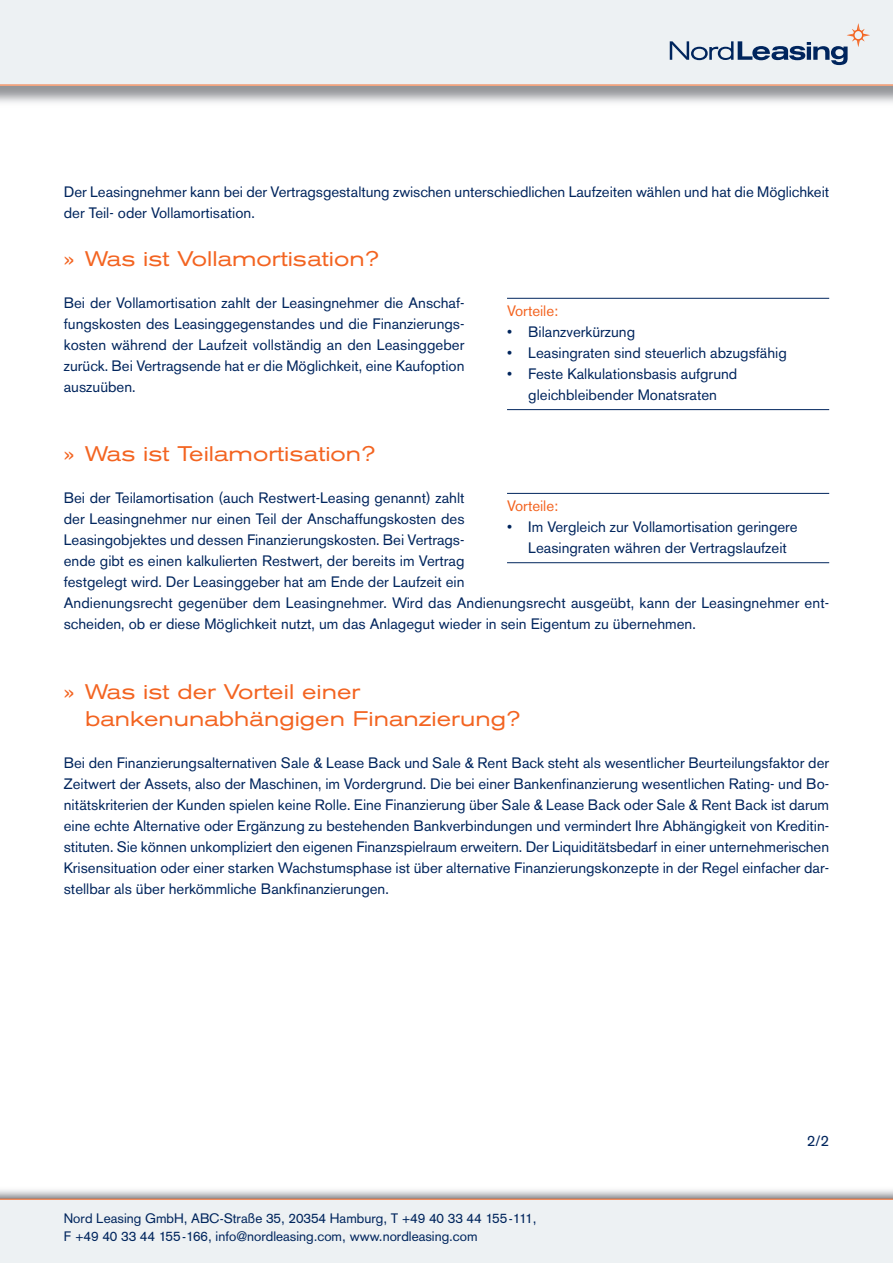
<style>
.page{position:relative;width:893px;height:1263px;background:#fff}
.page>*{position:absolute;margin:0;border:0;box-sizing:border-box;transform-origin:0 0}
.t1{font:expanded 21px/27px "Akzidenz Grotesk BE";color:#f36421}
.t2{font:15px/21px "Akzidenz Grotesk BE";color:#00255d}
.t3{font:15px "Akzidenz Grotesk BE";color:#f36421}
.t4{font:13.5px/18px "Akzidenz Grotesk";color:#00255d}
</style>
<div class="page">
<div style="left:0;top:0;width:893px;height:85px;background:#edf1f3"></div>
<div style="left:0;top:1199px;width:893px;height:64px;background:#edf1f3"></div>
<svg style="left:670px;top:23px;width:200px;height:42px"></svg>
<hr style="left:0;top:85px;width:893px;height:1px;background:#f36421">
<hr style="left:0;top:1199px;width:893px;height:1px;background:#f36421">
<hr style="left:507px;top:298px;width:322px;height:1px;background:#00255d">
<hr style="left:507px;top:409px;width:322px;height:1px;background:#00255d">
<hr style="left:507px;top:493px;width:322px;height:1px;background:#00255d">
<hr style="left:507px;top:562px;width:322px;height:1px;background:#00255d">
<p class="t2" style="left:64px;top:183px;width:767px">Der Leasingnehmer kann bei der Vertragsgestaltung zwischen unterschiedlichen Laufzeiten wählen und hat die Möglichkeit der Teil- oder Vollamortisation.</p>
<h1 class="t1" style="left:64px;top:248px;width:316px">» Was ist Vollamortisation?</h1>
<p class="t2" style="left:64px;top:294px;width:402px;text-align:justify">Bei der Vollamortisation zahlt der Leasingnehmer die Anschaf&shy;fungskosten des Leasinggegenstandes und die Finanzierungs&shy;kosten während der Laufzeit vollständig an den Leasinggeber zurück. Bei Vertragsende hat er die Möglichkeit, eine Kaufoption auszuüben.</p>
<p class="t3" style="left:507px;top:305px;width:53px">Vorteile:</p>
<p class="t2" style="left:507px;top:322px;width:130px">• Bilanzverkürzung</p>
<p class="t2" style="left:507px;top:343px;width:281px">• Leasingraten sind steuerlich abzugsfähig</p>
<p class="t2" style="left:507px;top:364px;width:232px;text-align:center">• Feste Kalkulationsbasis aufgrund gleichbleibender Monatsraten</p>
<h1 class="t1" style="left:64px;top:443px;width:313px">» Was ist Teilamortisation?</h1>
<p class="t2" style="left:64px;top:489px;width:767px">Bei der Teilamortisation (auch Restwert-Leasing genannt) zahlt<br>der Leasingnehmer nur einen Teil der Anschaffungskosten des<br>Leasingobjektes und dessen Finanzierungskosten. Bei Vertrags-<br>ende gibt es einen kalkulierten Restwert, der bereits im Vertrag<br>festgelegt wird. Der Leasinggeber hat am Ende der Laufzeit ein<br>Andienungsrecht gegenüber dem Leasingnehmer. Wird das Andienungsrecht ausgeübt, kann der Leasingnehmer ent&shy;scheiden, ob er diese Möglichkeit nutzt, um das Anlagegut wieder in sein Eigentum zu übernehmen.</p>
<p class="t3" style="left:507px;top:500px;width:53px">Vorteile:</p>
<p class="t2" style="left:528px;top:517px;width:271px;text-indent:-21px">• Im Vergleich zur Vollamortisation geringere<br>Leasingraten währen der Vertragslaufzeit</p>
<h1 class="t1" style="left:85px;top:680px;width:436px;text-indent:-21px">» Was ist der Vorteil einer bankenunabhängigen Finanzierung?</h1>
<p class="t2" style="left:64px;top:753px;width:767px;text-align:justify">Bei den Finanzierungsalternativen Sale &amp; Lease Back und Sale &amp; Rent Back steht als wesentlicher Beurteilungsfaktor der Zeitwert der Assets, also der Maschinen, im Vordergrund. Die bei einer Bankenfinanzierung wesentlichen Rating- und Bo&shy;nitätskriterien der Kunden spielen keine Rolle. Eine Finanzierung über Sale &amp; Lease Back oder Sale &amp; Rent Back ist darum eine echte Alternative oder Ergänzung zu bestehenden Bankverbindungen und vermindert Ihre Abhängigkeit von Kreditin&shy;stituten. Sie können unkompliziert den eigenen Finanzspielraum erweitern. Der Liquiditätsbedarf in einer unternehmerischen Krisensituation oder einer starken Wachstumsphase ist über alternative Finanzierungskonzepte in der Regel einfacher dar&shy;stellbar als über herkömmliche Bankfinanzierungen.</p>
<p class="t4" style="left:64px;top:1211px;width:474px">Nord Leasing GmbH, ABC-Straße 35, 20354 Hamburg, T +49 40 33 44 155-111,<br>F +49 40 33 44 155-166, info@nordleasing.com, www.nordleasing.com</p>
<p class="t2" style="left:807px;top:1132px;width:24px">2/2</p>
</div>
